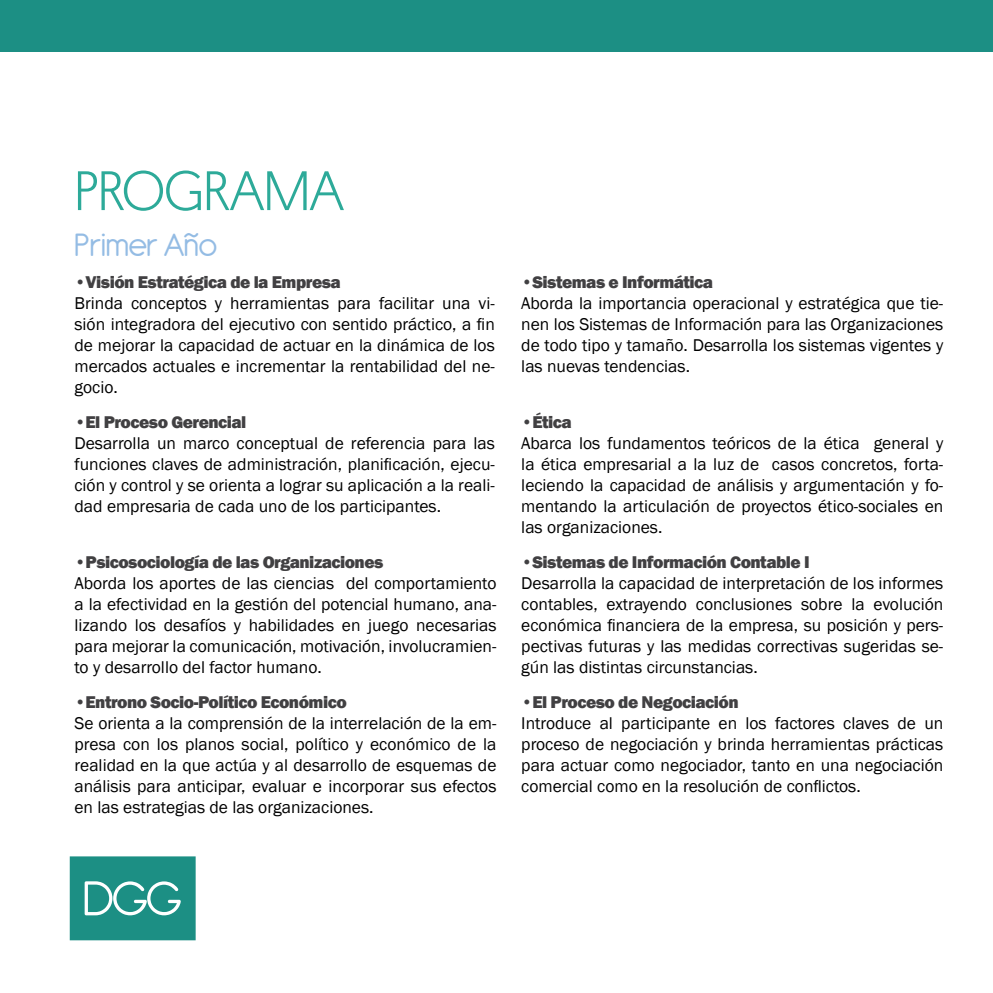
<style>
.page{position:relative;width:993px;height:993px;background:#fff}
.page>*{position:absolute;margin:0;border:0;box-sizing:border-box;transform-origin:0 0}
.t1{font:300 56px "Platform";letter-spacing:-.01em;color:#2daa99}
.t2{font:35px "Antipasto";letter-spacing:-.04em;color:#94bce4}
.t3{font:17.5px/21px "Franklin Gothic";color:#000;text-align:justify}
.t4{font:800 17.5px "Franklin Gothic";letter-spacing:-.03em;color:#414042}
</style>
<div class="page">
<div style="left:0;top:0;width:992px;height:51px;background:#1c8f84"></div>
<svg style="left:70px;top:856px;width:125px;height:84px;background:#31998f"></svg>
<h1 class="t1" style="left:74px;top:150px;width:271px">PROGRAMA</h1>
<h2 class="t2" style="left:74px;top:225px;width:145px">Primer Año</h2>
<p class="t4" style="left:74px;top:271px;width:268px">•Visión Estratégica de la Empresa</p>
<p class="t3" style="left:74px;top:293px;width:422px">Brinda conceptos y herramientas para facilitar una vi&shy;sión integradora del ejecutivo con sentido práctico, a fin de mejorar la capacidad de actuar en la dinámica de los mercados actuales e incrementar la rentabilidad del ne&shy;gocio.</p>
<p class="t4" style="left:74px;top:411px;width:173px">•El Proceso Gerencial</p>
<p class="t3" style="left:74px;top:433px;width:422px">Desarrolla un marco conceptual de referencia para las funciones claves de administración, planificación, ejecu&shy;ción y control y se orienta a lograr su aplicación a la reali&shy;dad empresaria de cada uno de los participantes.</p>
<p class="t4" style="left:74px;top:551px;width:310px">•Psicosociología de las Organizaciones</p>
<p class="t3" style="left:74px;top:573px;width:423px">Aborda los aportes de las ciencias del comportamiento a la efectividad en la gestión del potencial humano, ana&shy;lizando los desafíos y habilidades en juego necesarias para mejorar la comunicación, motivación, involucramien&shy;to y desarrollo del factor humano.</p>
<p class="t4" style="left:74px;top:691px;width:274px">•Entrono Socio-Político Económico</p>
<p class="t3" style="left:74px;top:713px;width:423px">Se orienta a la comprensión de la interrelación de la em&shy;presa con los planos social, político y económico de la realidad en la que actúa y al desarrollo de esquemas de análisis para anticipar, evaluar e incorporar sus efectos en las estrategias de las organizaciones.</p>
<p class="t4" style="left:521px;top:270px;width:193px">•Sistemas e Informática</p>
<p class="t3" style="left:521px;top:292px;width:423px">Aborda la importancia operacional y estratégica que tie&shy;nen los Sistemas de Información para las Organizaciones de todo tipo y tamaño. Desarrolla los sistemas vigentes y las nuevas tendencias.</p>
<p class="t4" style="left:521px;top:411px;width:52px">•Ética</p>
<p class="t3" style="left:521px;top:433px;width:423px">Abarca los fundamentos teóricos de la ética general y la ética empresarial a la luz de casos concretos, forta&shy;leciendo la capacidad de análisis y argumentación y fo&shy;mentando la articulación de proyectos ético-sociales en las organizaciones.</p>
<p class="t4" style="left:521px;top:551px;width:290px">•Sistemas de Información Contable I</p>
<p class="t3" style="left:521px;top:573px;width:423px">Desarrolla la capacidad de interpretación de los informes contables, extrayendo conclusiones sobre la evolución económica financiera de la empresa, su posición y pers&shy;pectivas futuras y las medidas correctivas sugeridas se&shy;gún las distintas circunstancias.</p>
<p class="t4" style="left:521px;top:691px;width:219px">•El Proceso de Negociación</p>
<p class="t3" style="left:521px;top:713px;width:423px">Introduce al participante en los factores claves de un proceso de negociación y brinda herramientas prácticas para actuar como negociador, tanto en una negociación comercial como en la resolución de conflictos.</p>
</div>
